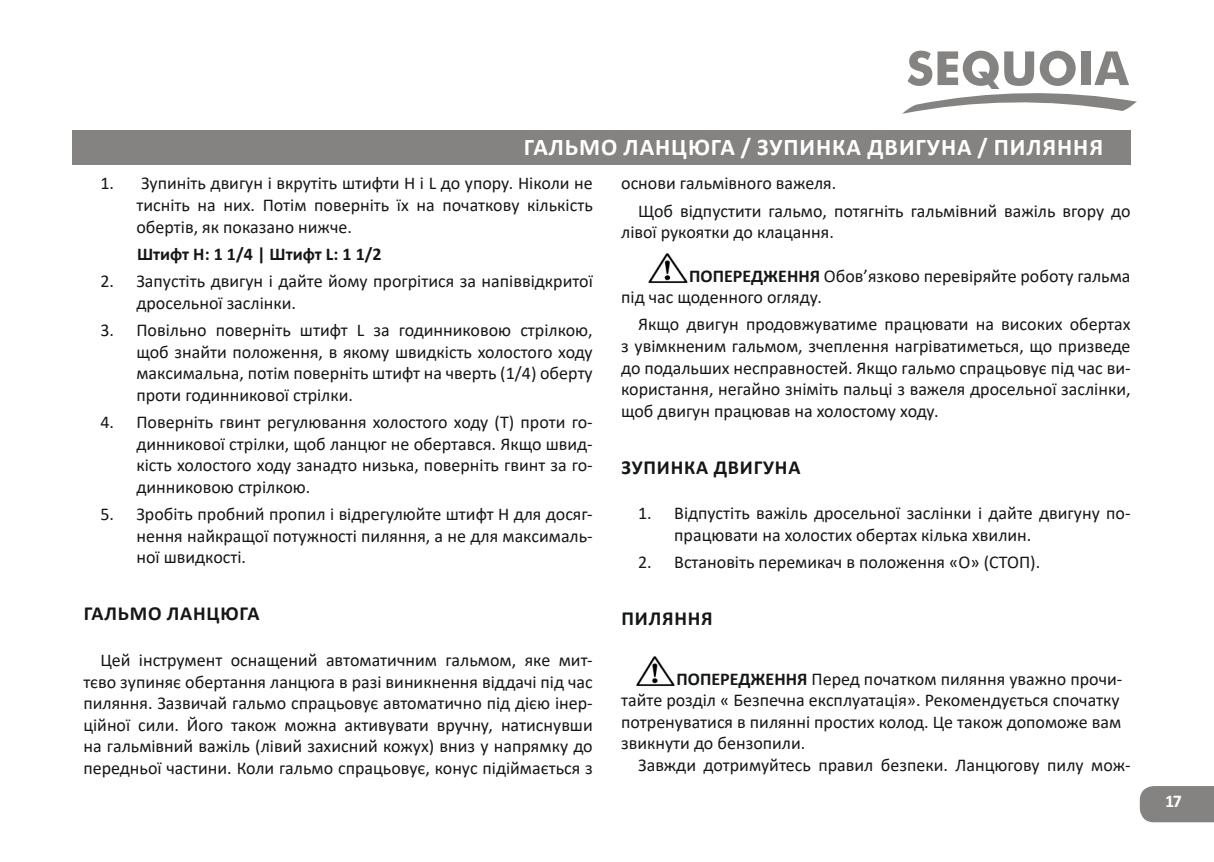
<style>
.page{position:relative;width:1214px;height:862px;background:#fff}
.page>*{position:absolute;margin:0;border:0;box-sizing:border-box;transform-origin:0 0}
.Заголовок_справа{font:700 24px "Calibri";letter-spacing:.04em;color:#fff}
.Подзаголовок{font:700 20px "Calibri";letter-spacing:.04em;color:#151616}
.Подзаголовок-2{font:18px/21.6px "Calibri";color:#151616;text-align:justify}
.t1{font:700 18px "Calibri";color:#151616}
.t2{font:700 18px "Calibri";color:#fff}
.s1{font-weight:700}
</style>
<div class="page">
<div style="left:1139px;top:786px;width:74px;height:36px;background:#848382"></div>
<div style="left:72px;top:131px;width:1058px;height:34px;background:#848382"></div>
<svg style="left:902px;top:51px;width:234px;height:63px"></svg>
<div style="left:1081px;top:51px;width:9px;height:34px;background:#848382"></div>
<img style="left:648px;top:253px;width:40px;height:30px">
<img style="left:636px;top:656px;width:39px;height:30px">
<p class="Заголовок_справа" style="left:524px;top:130px;width:580px">ГАЛЬМО ЛАНЦЮГА / ЗУПИНКА ДВИГУНА / ПИЛЯННЯ</p>
<p class="Подзаголовок-2" style="left:136px;top:172px;width:458px;text-indent:-36px">1. Зупиніть двигун і вкрутіть штифти H і L до упору. Ніколи не тисніть на них. Потім поверніть їх на початкову кількість обертів, як показано нижче.</p>
<p class="t1" style="left:137px;top:241px;width:246px">Штифт Н: 1 1/4 | Штифт L: 1 1/2</p>
<p class="Подзаголовок-2" style="left:136px;top:270px;width:458px;text-indent:-36px">2. Запустіть двигун і дайте йому прогрітися за напіввідкритої дросельної заслінки.</p>
<p class="Подзаголовок-2" style="left:136px;top:319px;width:458px;text-indent:-36px">3. Повільно поверніть штифт L за годинниковою стрілкою, щоб знайти положення, в якому швидкість холостого ходу максимальна, потім поверніть штифт на чверть (1/4) оберту проти годинникової стрілки.</p>
<p class="Подзаголовок-2" style="left:136px;top:411px;width:458px;text-indent:-36px">4. Поверніть гвинт регулювання холостого ходу (T) проти го&shy;динникової стрілки, щоб ланцюг не обертався. Якщо швид&shy;кість холостого ходу занадто низька, поверніть гвинт за го&shy;динниковою стрілкою.</p>
<p class="Подзаголовок-2" style="left:136px;top:503px;width:458px;text-indent:-36px">5. Зробіть пробний пропил і відрегулюйте штифт H для досяг&shy;нення найкращої потужності пиляння, а не для максималь&shy;ної швидкості.</p>
<p class="Подзаголовок" style="left:84px;top:599px;width:177px">ГАЛЬМО ЛАНЦЮГА</p>
<p class="Подзаголовок-2" style="left:83px;top:649px;width:511px;text-indent:17px">Цей інструмент оснащений автоматичним гальмом, яке мит&shy;тєво зупиняє обертання ланцюга в разі виникнення віддачі під час пиляння. Зазвичай гальмо спрацьовує автоматично під дією інер&shy;ційної сили. Його також можна активувати вручну, натиснувши на гальмівний важіль (лівий захисний кожух) вниз у напрямку до передньої частини. Коли гальмо спрацьовує, конус підіймається з</p>
<p class="Подзаголовок-2" style="left:621px;top:172px;width:216px">основи гальмівного важеля.</p>
<p class="Подзаголовок-2" style="left:621px;top:199px;width:511px;text-indent:17px">Щоб відпустити гальмо, потягніть гальмівний важіль вгору до лівої рукоятки до клацання.</p>
<p class="Подзаголовок-2" style="left:621px;top:264px;width:511px;text-indent:68px"><span class="s1">ПОПЕРЕДЖЕННЯ</span> Обов’язково перевіряйте роботу гальма під час щоденного огляду.</p>
<p class="Подзаголовок-2" style="left:621px;top:313px;width:511px;text-indent:17px">Якщо двигун продовжуватиме працювати на високих обертах з увімкненим гальмом, зчеплення нагріватиметься, що призведе до подальших несправностей. Якщо гальмо спрацьовує під час ви&shy;користання, негайно зніміть пальці з важеля дросельної заслінки, щоб двигун працював на холостому ходу.</p>
<p class="Подзаголовок" style="left:621px;top:453px;width:180px">ЗУПИНКА ДВИГУНА</p>
<p class="Подзаголовок-2" style="left:674px;top:502px;width:458px;text-indent:-36px">1. Відпустіть важіль дросельної заслінки і дайте двигуну по&shy;працювати на холостих обертах кілька хвилин.</p>
<p class="Подзаголовок-2" style="left:638px;top:551px;width:403px">2. Встановіть перемикач в положення «O» (СТОП).</p>
<p class="Подзаголовок" style="left:621px;top:604px;width:93px">ПИЛЯННЯ</p>
<p class="Подзаголовок-2" style="left:621px;top:667px;width:502px;text-align:left;text-indent:55px"><span class="s1">ПОПЕРЕДЖЕННЯ</span> Перед початком пиляння уважно прочи&shy;тайте розділ « Безпечна експлуатація». Рекомендується спочатку потренуватися в пилянні простих колод. Це також допоможе вам звикнути до бензопили.</p>
<p class="Подзаголовок-2" style="left:638px;top:754px;width:494px">Завжди дотримуйтесь правил безпеки. Ланцюгову пилу мож-</p>
<p class="t2" style="left:1164px;top:788px;width:18px">17</p>
</div>
